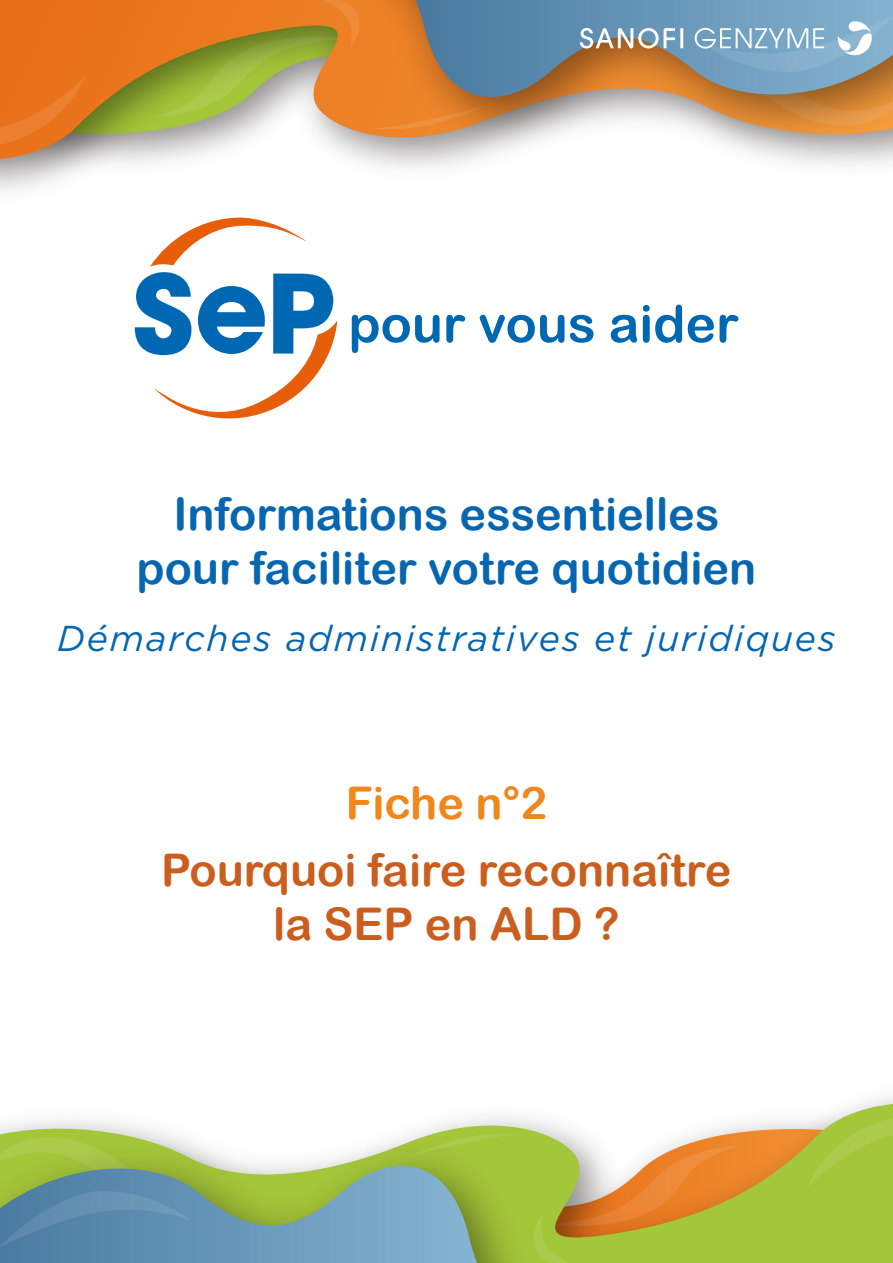
<style>
.page{position:relative;width:893px;height:1263px;background:#fff}
.page>*{position:absolute;margin:0;border:0;box-sizing:border-box;transform-origin:0 0}
.t1{font:51.6px "Arial Rounded MT Bold";color:#0067b2}
.t2{font:45px/54px "Arial Rounded MT Bold";color:#0666b0;text-align:center}
.t3{font:45px/54px "Arial Rounded MT Bold";color:#c95e1e;text-align:center}
.t4{font:45px "Arial Rounded MT Bold";letter-spacing:-.005em;color:#f1861a}
.t5{font:italic 36px "Gotham";letter-spacing:.05em;color:#0666b0}
</style>
<div class="page">
<svg style="left:0;top:0;width:288px;height:160px"></svg>
<svg style="left:0;top:75px;width:86px;height:72px"></svg>
<svg style="left:153px;top:0;width:148px;height:117px"></svg>
<img style="left:301px;top:0;width:592px;height:166px">
<svg style="left:405px;top:0;width:488px;height:113px"></svg>
<svg style="left:24px;top:1096px;width:869px;height:167px"></svg>
<svg style="left:807px;top:1115px;width:86px;height:73px"></svg>
<svg style="left:619px;top:1146px;width:121px;height:117px"></svg>
<img style="left:0;top:1123px;width:619px;height:140px">
<svg style="left:0;top:1156px;width:488px;height:107px"></svg>
<svg style="left:0;top:1137px;width:191px;height:111px"></svg>
<svg style="left:580px;top:28px;width:103px;height:21px"></svg>
<svg style="left:695px;top:15px;width:198px;height:111px"></svg>
<svg style="left:134px;top:217px;width:203px;height:202px"></svg>
<p class="t1" style="left:348px;top:293px;width:392px">pour vous aider</p>
<p class="t2" style="left:137px;top:486px;width:621px">Informations essentielles pour faciliter votre quotidien</p>
<p class="t5" style="left:57px;top:616px;width:780px">Démarches administratives et juridiques</p>
<p class="t4" style="left:346px;top:776px;width:203px">Fiche n°2</p>
<p class="t3" style="left:161px;top:842px;width:572px">Pourquoi faire reconnaître la SEP en ALD ?</p>
</div>
